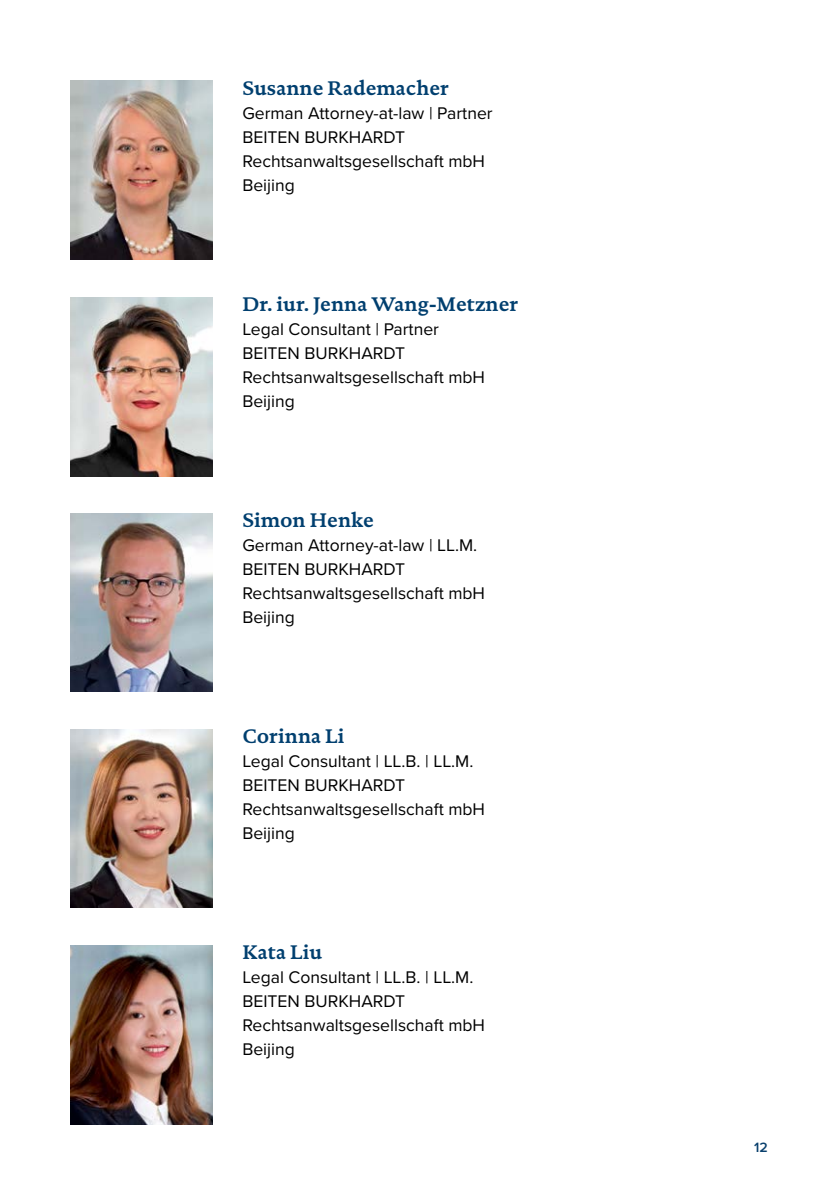
<style>
.page{position:relative;width:840px;height:1191px;background:#fff}
.page>*{position:absolute;margin:0;border:0;box-sizing:border-box;transform-origin:0 0}
.t1{font:700 20px "DTL Documenta TOT";color:#003f6f}
.t2{font:17.6px/24px "Proxima Nova";color:#000}
.t3{font:600 14px "Proxima Nova";color:#0b416e}
</style>
<div class="page">
<img style="left:71px;top:81px;width:142px;height:179px">
<img style="left:71px;top:298px;width:142px;height:178px">
<img style="left:71px;top:945px;width:142px;height:179px">
<img style="left:71px;top:513px;width:142px;height:179px">
<img style="left:71px;top:729px;width:142px;height:179px">
<p class="t1" style="left:242px;top:75px;width:208px">Susanne Rademacher</p>
<p class="t2" style="left:242px;top:101px;width:252px">German Attorney-at-law | Partner<br>BEITEN BURKHARDT<br>Rechtsanwaltsgesellschaft mbH<br>Beijing</p>
<p class="t1" style="left:242px;top:291px;width:277px">Dr. iur. Jenna Wang-Metzner</p>
<p class="t2" style="left:242px;top:317px;width:244px">Legal Consultant | Partner<br>BEITEN BURKHARDT<br>Rechtsanwaltsgesellschaft mbH<br>Beijing</p>
<p class="t1" style="left:242px;top:507px;width:133px">Simon Henke</p>
<p class="t2" style="left:242px;top:533px;width:244px">German Attorney-at-law | LL.M.<br>BEITEN BURKHARDT<br>Rechtsanwaltsgesellschaft mbH<br>Beijing</p>
<p class="t1" style="left:242px;top:723px;width:104px">Corinna Li</p>
<p class="t2" style="left:242px;top:749px;width:244px">Legal Consultant | LL.B. | LL.M.<br>BEITEN BURKHARDT<br>Rechtsanwaltsgesellschaft mbH<br>Beijing</p>
<p class="t1" style="left:242px;top:939px;width:82px">Kata Liu</p>
<p class="t2" style="left:242px;top:965px;width:244px">Legal Consultant | LL.B. | LL.M.<br>BEITEN BURKHARDT<br>Rechtsanwaltsgesellschaft mbH<br>Beijing</p>
<p class="t3" style="left:753px;top:1137px;width:15px">12</p>
</div>
